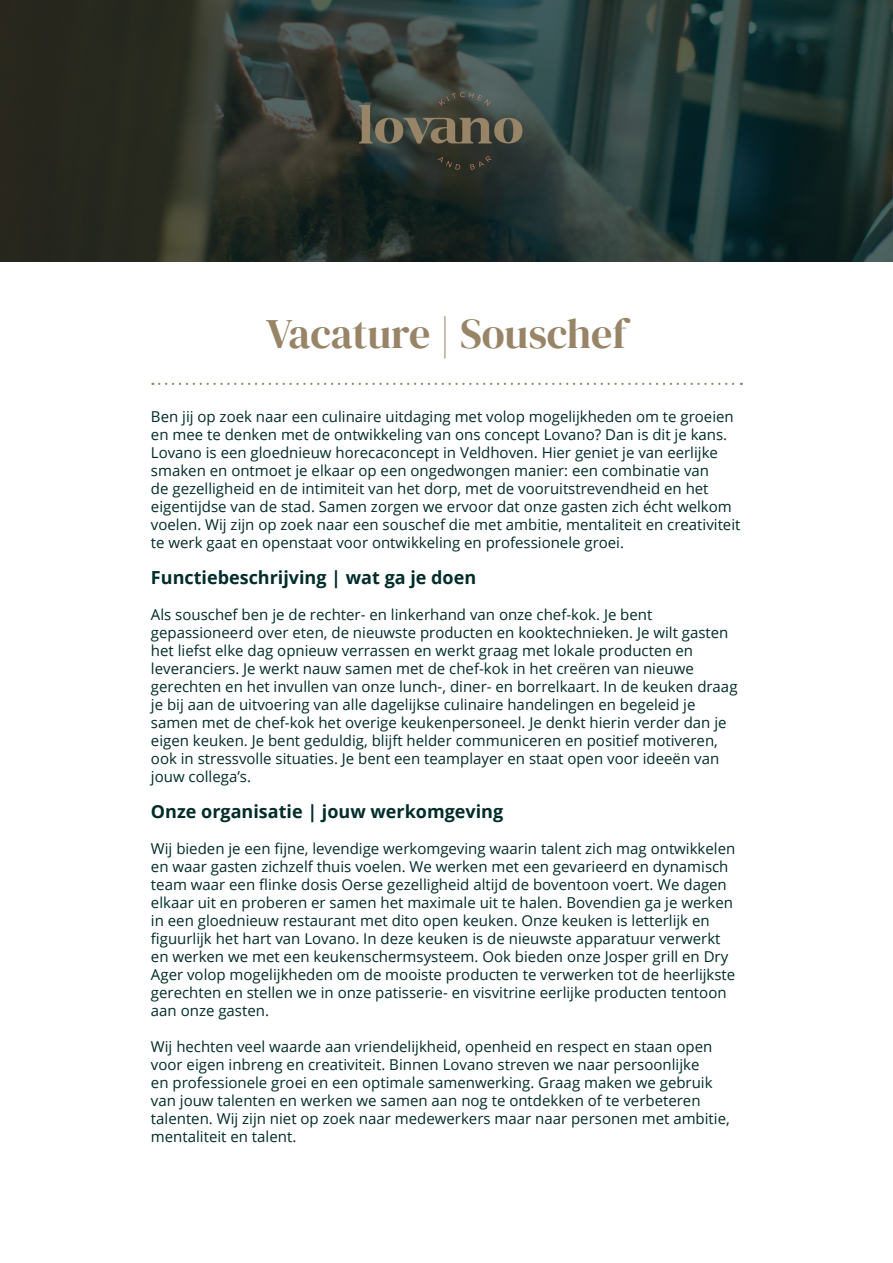
<style>
.page{position:relative;width:893px;height:1263px;background:#fff}
.page>*{position:absolute;margin:0;border:0;box-sizing:border-box;transform-origin:0 0}
.t1{font:42px "DM Serif Display";color:#988568}
.t2{font:700 18px "Open Sans";color:#002c29}
.t3{font:15px/18px "Open Sans";color:#002c29}
</style>
<div class="page">
<img style="left:0;top:0;width:893px;height:261px">
<svg style="left:359px;top:92px;width:163px;height:52px;background:#55564a"></svg>
<svg style="left:438px;top:157px;width:22px;height:13px"></svg>
<svg style="left:470px;top:156px;width:22px;height:14px"></svg>
<svg style="left:159px;top:383px;width:583px;height:2px"></svg>
<h1 class="t1" style="left:266px;top:310px;width:362px">Vacature | Souschef</h1>
<p class="t3" style="left:151px;top:407px;width:591px">Ben jij op zoek naar een culinaire uitdaging met volop mogelijkheden om te groeien en mee te denken met de ontwikkeling van ons concept Lovano? Dan is dit je kans.<br>Lovano is een gloednieuw horecaconcept in Veldhoven. Hier geniet je van eerlijke smaken en ontmoet je elkaar op een ongedwongen manier: een combinatie van<br>de gezelligheid en de intimiteit van het dorp, met de vooruitstrevendheid en het eigentijdse van de stad. Samen zorgen we ervoor dat onze gasten zich écht welkom voelen. Wij zijn op zoek naar een souschef die met ambitie, mentaliteit en creativiteit te werk gaat en openstaat voor ontwikkeling en professionele groei.</p>
<p class="t2" style="left:151px;top:565px;width:327px">Functiebeschrijving | wat ga je doen</p>
<p class="t3" style="left:151px;top:605px;width:588px">Als souschef ben je de rechter- en linkerhand van onze chef-kok. Je bent gepassioneerd over eten, de nieuwste producten en kooktechnieken. Je wilt gasten het liefst elke dag opnieuw verrassen en werkt graag met lokale producten en leveranciers. Je werkt nauw samen met de chef-kok in het creëren van nieuwe gerechten en het invullen van onze lunch-, diner- en borrelkaart. In de keuken draag je bij aan de uitvoering van alle dagelijkse culinaire handelingen en begeleid je samen met de chef-kok het overige keukenpersoneel. Je denkt hierin verder dan je eigen keuken. Je bent geduldig, blijft helder communiceren en positief motiveren, ook in stressvolle situaties. Je bent een teamplayer en staat open voor ideeën van jouw collega’s.</p>
<p class="t2" style="left:151px;top:799px;width:354px">Onze organisatie | jouw werkomgeving</p>
<p class="t3" style="left:151px;top:839px;width:586px">Wij bieden je een fijne, levendige werkomgeving waarin talent zich mag ontwikkelen en waar gasten zichzelf thuis voelen. We werken met een gevarieerd en dynamisch team waar een flinke dosis Oerse gezelligheid altijd de boventoon voert. We dagen elkaar uit en proberen er samen het maximale uit te halen. Bovendien ga je werken in een gloednieuw restaurant met dito open keuken. Onze keuken is letterlijk en figuurlijk het hart van Lovano. In deze keuken is de nieuwste apparatuur verwerkt en werken we met een keukenschermsysteem. Ook bieden onze Josper grill en Dry Ager volop mogelijkheden om de mooiste producten te verwerken tot de heerlijkste gerechten en stellen we in onze patisserie- en visvitrine eerlijke producten tentoon aan onze gasten.</p>
<p class="t3" style="left:151px;top:1037px;width:580px">Wij hechten veel waarde aan vriendelijkheid, openheid en respect en staan open voor eigen inbreng en creativiteit. Binnen Lovano streven we naar persoonlijke<br>en professionele groei en een optimale samenwerking. Graag maken we gebruik van jouw talenten en werken we samen aan nog te ontdekken of te verbeteren talenten. Wij zijn niet op zoek naar medewerkers maar naar personen met ambitie, mentaliteit en talent.</p>
</div>
